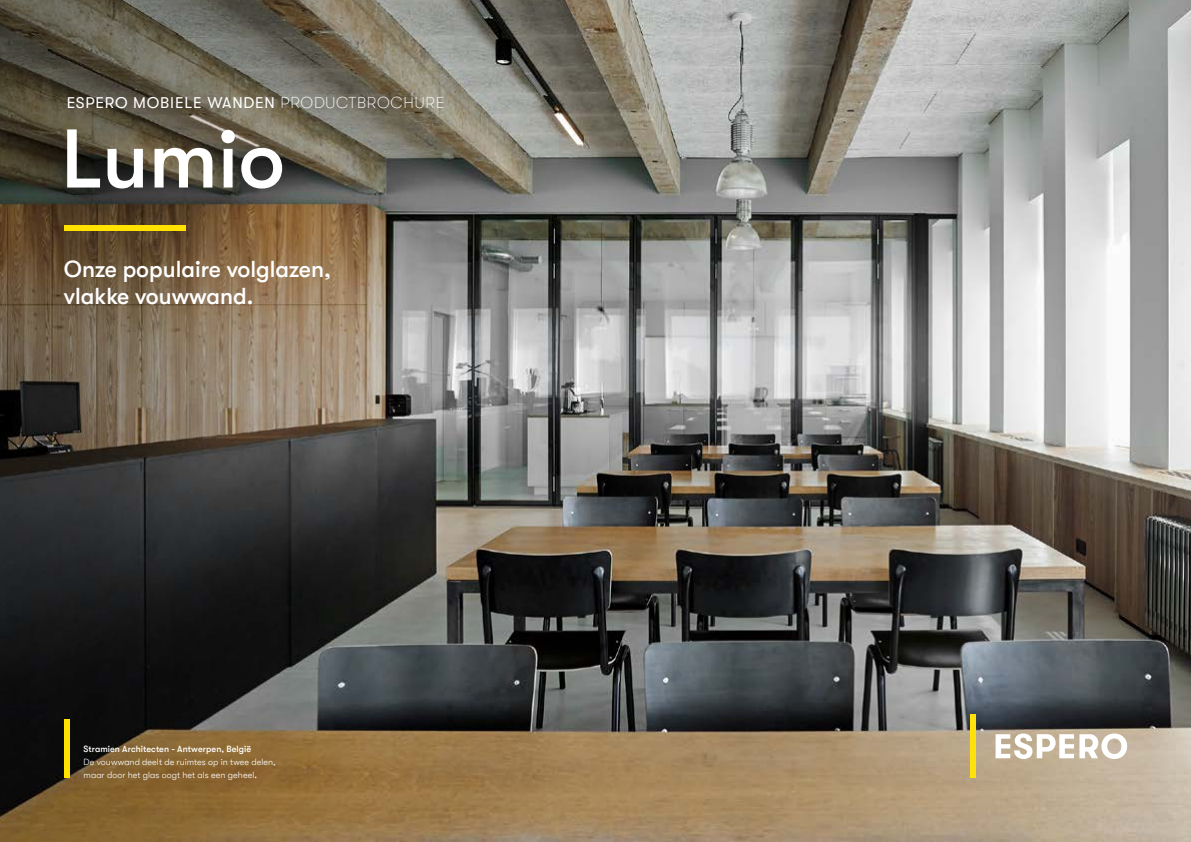
<style>
.page{position:relative;width:1191px;height:842px;background:#fff}
.page>*{position:absolute;margin:0;border:0;box-sizing:border-box;transform-origin:0 0}
.t1{font:500 83px "GT Walsheim Pro";color:#fff}
.t2{font:500 23px/27px "GT Walsheim Pro";color:#fff}
.t3{font:15.8px "GT Walsheim Pro";letter-spacing:.05em;color:#fff}
.t4{font:300 8.9px/12.9px "GT Walsheim Pro";letter-spacing:.005em;color:#fff}
.t5{font:500 8.9px "GT Walsheim Pro";letter-spacing:.005em;color:#fff}
.s1{font-weight:100}
.s2{font-weight:500}
</style>
<div class="page">
<img style="left:0;top:0;width:1191px;height:842px">
<div style="left:64px;top:225px;width:122px;height:5px;background:#ffe200"></div>
<div style="left:64px;top:720px;width:5px;height:58px;background:#ffe200"></div>
<div style="left:970px;top:714px;width:5px;height:64px;background:#ffe10c"></div>
<svg style="left:995px;top:733px;width:132px;height:26px"></svg>
<h3 class="t3" style="left:67px;top:93px;width:379px">ESPERO MOBIELE WANDEN <span class="s1">PRODUCTBROCHURE</span></h3>
<h1 class="t1" style="left:61px;top:112px;width:226px">Lumio</h1>
<h2 class="t2" style="left:64px;top:256px;width:269px">Onze populaire volglazen, vlakke vouwwand.</h2>
<p class="t5" style="left:84px;top:744px;width:169px">Stramien Architecten - Antwerpen, België</p>
<p class="t4" style="left:84px;top:756px;width:194px">De vouwwand deelt de ruimtes op in twee delen, maar door het glas oogt het als een geheel<span class="s2">.</span></p>
</div>
